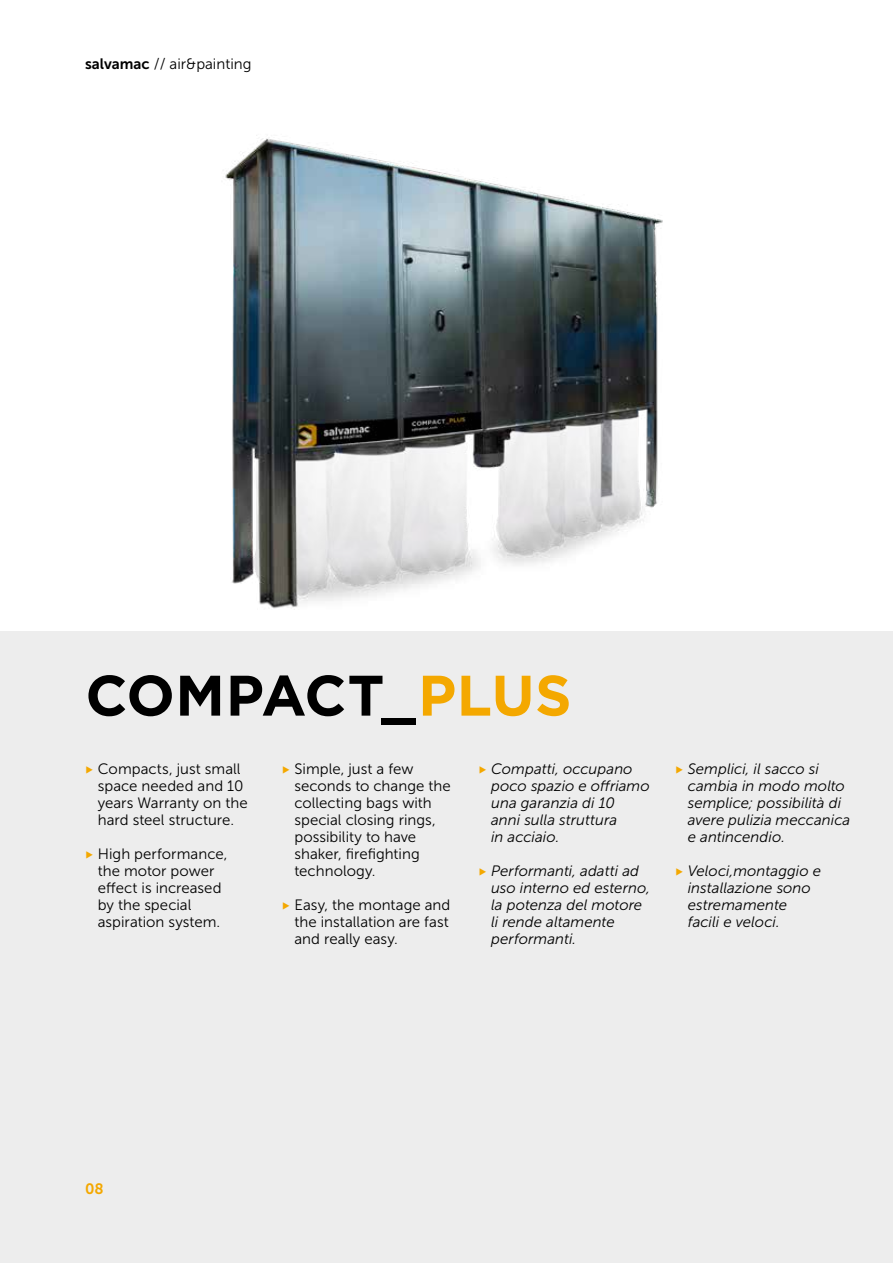
<style>
.page{position:relative;width:893px;height:1263px;background:#fff}
.page>*{position:absolute;margin:0;border:0;box-sizing:border-box;transform-origin:0 0}
.t1{font:700 57px "Gotham";letter-spacing:.01em;color:#000}
.t2{font:15px/17px "Museo Sans 300";color:#000}
.t3{font:italic 15px/17px "Museo Sans 300";color:#000}
.t4{font:15px "Museo Sans 700";color:#f4a800}
.s1{font-family:"Museo Sans 700"}
.s2{color:#f4a800}
.s3{font-family:"PF Din Text Pro";font-weight:500;color:#f4a800}
.s4{font-family:"PF Din Text Pro";font-weight:500;font-style:normal;color:#f4a800}
</style>
<div class="page">
<div style="left:0;top:631px;width:893px;height:632px;background:#ededed"></div>
<img style="left:225px;top:135px;width:438px;height:474px">
<p class="t2" style="left:85px;top:56px;width:168px"><span class="s1">salvamac</span> // air&amp;painting</p>
<h1 class="t1" style="left:85px;top:662px;width:488px">COMPACT_<span class="s2">PLUS</span></h1>
<p class="t2" style="left:98px;top:760px;width:151px;text-indent:-13px"><span class="s3">‣</span> Compacts, just small space needed and 10 years Warranty on the hard steel structure.</p>
<p class="t2" style="left:98px;top:845px;width:131px;text-indent:-13px"><span class="s3">‣</span> High performance, the motor power effect is increased by the special aspiration system.</p>
<p class="t2" style="left:294px;top:760px;width:158px;text-indent:-13px"><span class="s3">‣</span> Simple, just a few seconds to change the collecting bags with special closing rings, possibility to have shaker, firefighting technology.</p>
<p class="t2" style="left:294px;top:896px;width:158px;text-align:justify;text-indent:-13px"><span class="s3">‣</span> Easy, the montage and the installation are fast and really easy.</p>
<p class="t3" style="left:491px;top:760px;width:160px;text-indent:-13px"><span class="s4">‣</span> Compatti, occupano poco spazio e offriamo una garanzia di 10<br>anni sulla struttura<br>in acciaio.</p>
<p class="t3" style="left:491px;top:862px;width:160px;text-indent:-13px"><span class="s4">‣</span> Performanti, adatti ad uso interno ed esterno, la potenza del motore li rende altamente performanti.</p>
<p class="t3" style="left:688px;top:760px;width:164px;text-indent:-13px"><span class="s4">‣</span> Semplici, il sacco si cambia in modo molto semplice; possibilità di avere pulizia meccanica e antincendio.</p>
<p class="t3" style="left:688px;top:862px;width:135px;text-indent:-13px"><span class="s4">‣</span> Veloci,montaggio e installazione sono estremamente facili e veloci.</p>
<p class="t4" style="left:85px;top:1181px;width:20px">08</p>
</div>
